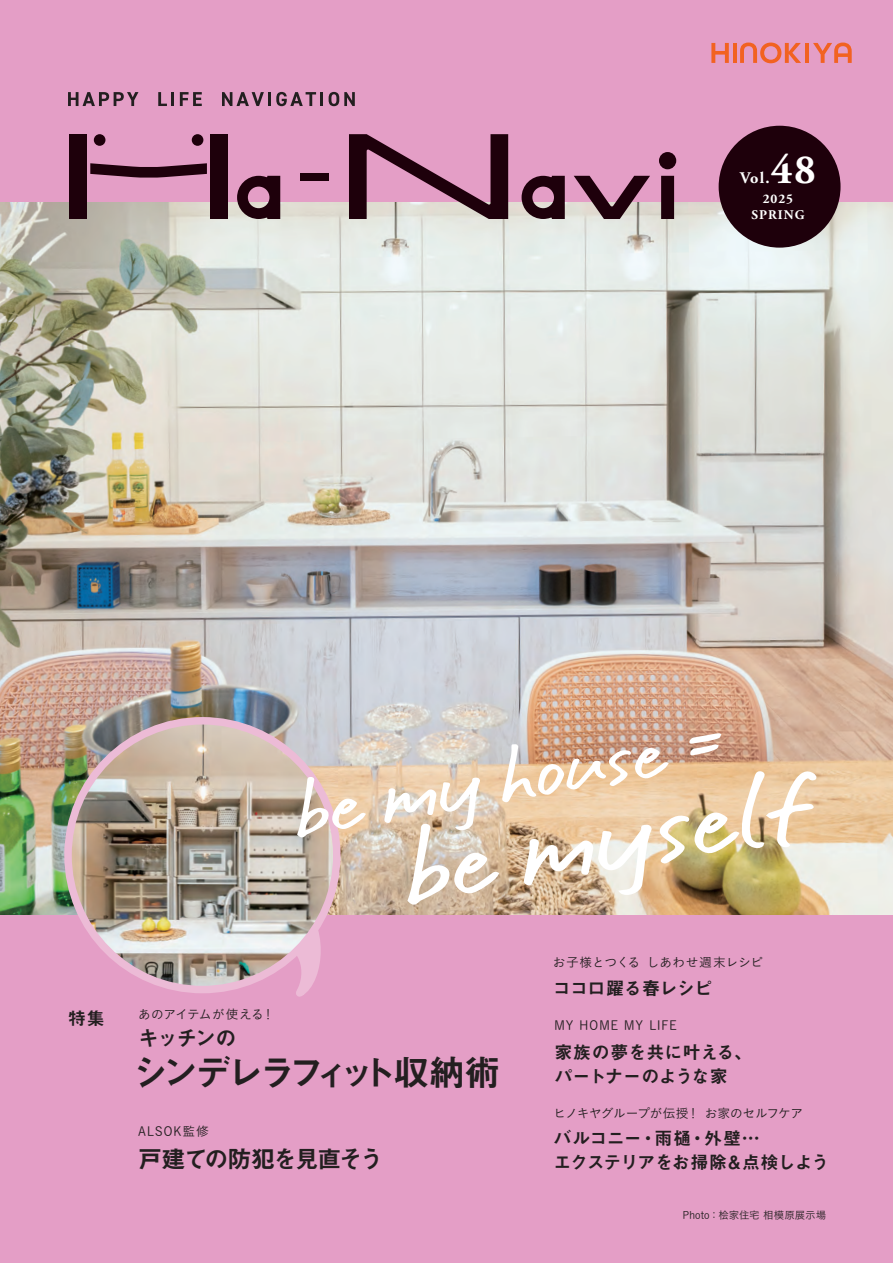
<style>
.page{position:relative;width:893px;height:1263px;background:#e49ec6}
.page>*{position:absolute;margin:0;border:0;box-sizing:border-box;transform-origin:0 0}
.t1{font:95.7px "Alvifont";color:#fff}
.t2{font:71.7px "Alvifont";color:#fff}
.t3{font:700 41.7px "Adobe Garamond Pro";color:#fff}
.t4{font:36px "Midashi Go Pro MB31";letter-spacing:-.105em;color:#231f20}
.t5{font:24px "Midashi Go Pro MB31";letter-spacing:-.07em;color:#231f20}
.t6{font:21px "Midashi Go Pro MB31";letter-spacing:-.09em;color:#231f20}
.t7{font:18px/24px "Midashi Go Pro MB31";letter-spacing:-.005em;color:#231f20}
.t8{font:18px/24px "Midashi Go Pro MB31";letter-spacing:-.05em;color:#231f20}
.t9{font:18px "Midashi Go Pro MB31";letter-spacing:-.025em;color:#231f20}
.t10{font:700 16.2px "Adobe Garamond Pro";color:#fff}
.t11{font:700 13.2px/16.8px "Adobe Garamond Pro";letter-spacing:.075em;color:#fff;text-align:center}
.t12{font:12.75px "Koburina Go Std W3";letter-spacing:.01em;color:#231f20}
.t13{font:12.75px "Koburina Go Std W3";letter-spacing:-.04em;color:#231f20}
.t14{font:12.75px "Koburina Go Std W3";letter-spacing:-.035em;color:#231f20}
.t15{font:12.75px "Koburina Go Std W3";letter-spacing:-.025em;color:#231f20}
.t16{font:12.75px "Koburina Go Std W3";letter-spacing:.085em;color:#231f20}
.t17{font:10.5px "Koburina Go Std N W3";letter-spacing:.01em;color:#231f20}
</style>
<div class="page">
<img style="left:0;top:202px;width:893px;height:712px">
<svg style="left:711px;top:43px;width:18px;height:20px"></svg>
<hr style="left:733px;top:43px;width:3px;height:20px;background:#f26221">
<svg style="left:740px;top:43px;width:61px;height:20px"></svg>
<hr style="left:805px;top:43px;width:4px;height:20px;background:#f26221">
<svg style="left:813px;top:43px;width:39px;height:20px"></svg>
<svg style="left:574px;top:176px;width:76px;height:43px"></svg>
<svg style="left:237px;top:176px;width:43px;height:43px"></svg>
<svg style="left:522px;top:176px;width:43px;height:43px"></svg>
<svg style="left:659px;top:152px;width:17px;height:67px"></svg>
<div style="left:300px;top:173px;width:29px;height:7px;background:#1e000b"></div>
<svg style="left:349px;top:134px;width:159px;height:85px"></svg>
<div style="left:69px;top:134px;width:18px;height:85px;background:#1e000b"></div>
<div style="left:210px;top:134px;width:18px;height:85px;background:#1e000b"></div>
<svg style="left:90px;top:163px;width:117px;height:15px"></svg>
<div style="left:94px;top:134px;width:11px;height:12px;background:#1e000b;border-radius:50%"></div>
<div style="left:192px;top:134px;width:11px;height:12px;background:#1e000b;border-radius:50%"></div>
<svg style="left:68px;top:92px;width:70px;height:14px"></svg>
<svg style="left:158px;top:92px;width:9px;height:14px"></svg>
<hr style="left:171px;top:92px;width:3px;height:14px;background:#231f20">
<svg style="left:180px;top:92px;width:22px;height:14px"></svg>
<svg style="left:222px;top:92px;width:42px;height:14px"></svg>
<hr style="left:268px;top:92px;width:3px;height:14px;background:#231f20">
<svg style="left:276px;top:92px;width:47px;height:14px"></svg>
<svg style="left:329px;top:92px;width:26px;height:14px"></svg>
<div style="left:719px;top:126px;width:121px;height:122px;background:#1e000b;border-radius:50%"></div>
<svg style="left:264px;top:914px;width:60px;height:83px"></svg>
<img style="left:68px;top:721px;width:269px;height:268px;border-radius:134px">
<div style="left:64px;top:717px;width:277px;height:276px;border:8px solid #ecbbd6;border-radius:50%"></div>
<svg style="left:288px;top:774px;width:80px;height:65px;background:#d6bba4"></svg>
<h3 class="t3" style="left:771px;top:145px;width:46px">48</h3>
<p class="t10" style="left:740px;top:168px;width:31px">Vol.</p>
<p class="t11" style="left:751px;top:190px;width:54px">2025<br>SPRING</p>
<h3 class="t9" style="left:68px;top:1004px;width:38px">特集</h3>
<h2 class="t2" style="left:374px;top:757px;width:353px;rotate:-10deg">my house =</h2>
<h1 class="t1" style="left:390px;top:818px;width:429px;rotate:-10deg">be myself</h1>
<p class="t14" style="left:138px;top:1005px;width:127px">あのアイテムが使える</p>
<h3 class="t6" style="left:138px;top:1021px;width:100px">キッチンの</h3>
<p class="t12" style="left:262px;top:1005px;width:14px">!</p>
<h3 class="t4" style="left:133px;top:1044px;width:369px">シンデレラフィット収納術</h3>
<p class="t16" style="left:138px;top:1121px;width:72px">ALSOK監修</p>
<h3 class="t5" style="left:138px;top:1140px;width:247px">戸建ての防犯を見直そう</h3>
<p class="t15" style="left:553px;top:952px;width:89px">お子様とつくる</p>
<h3 class="t9" style="left:553px;top:974px;width:161px">ココロ躍る春レシピ</h3>
<p class="t12" style="left:646px;top:952px;width:118px">しあわせ週末レシピ</p>
<p class="t12" style="left:580px;top:1015px;width:40px">HOME</p>
<p class="t12" style="left:554px;top:1015px;width:21px">MY</p>
<h3 class="t7" style="left:554px;top:1038px;width:199px">家族の夢を共に叶える、パートナーのような家</h3>
<p class="t12" style="left:624px;top:1015px;width:21px">MY</p>
<p class="t12" style="left:649px;top:1015px;width:29px">LIFE</p>
<p class="t13" style="left:554px;top:1103px;width:251px">ヒノキヤグループが伝授！お家のセルフケア</p>
<h3 class="t8" style="left:554px;top:1124px;width:277px">バルコニー<br>エクステリアをお掃除&amp;点検しよう</h3>
<h3 class="t9" style="left:639px;top:1123px;width:122px">・雨樋・外壁...</h3>
<p class="t17" style="left:683px;top:1207px;width:145px">Photo：桧家住宅相模原展示場</p>
</div>
